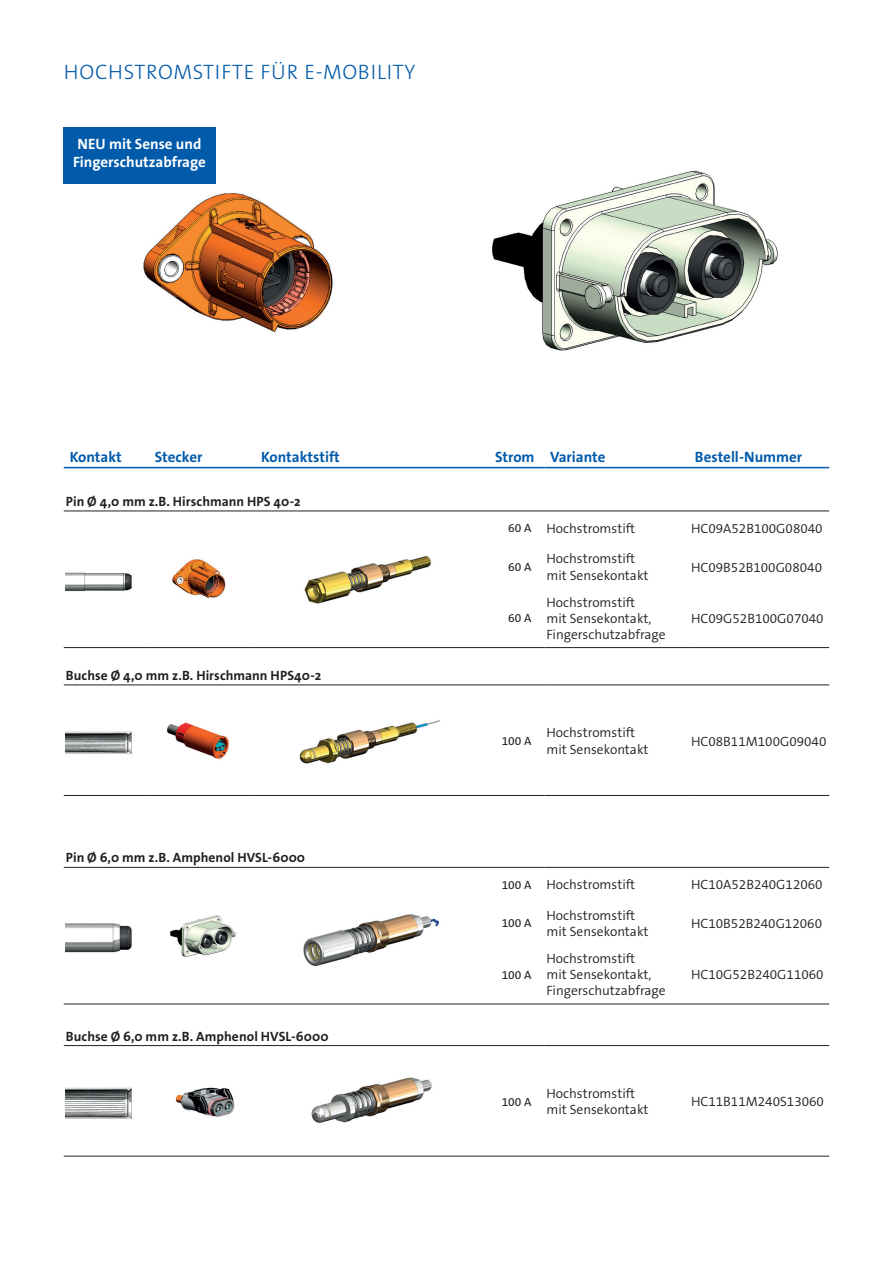
<style>
.page{position:relative;width:893px;height:1263px;background:#fff}
.page>*{position:absolute;margin:0;border:0;box-sizing:border-box;transform-origin:0 0}
.t1{font:300 21px "The Sans Os F";letter-spacing:.035em;color:#015aaa}
.t2{font:700 15px "The Sans Os F";color:#015aaa}
.t3{font:700 15px/18px "The Sans Os F";color:#fff}
.t4{font:300 13.5px/16.2px "The Sans Os F";color:#231f20}
.t5{font:700 13.5px "The Sans Os F";letter-spacing:.005em;color:#231f20}
.t6{font:12px "The Sans Os F";letter-spacing:.01em;color:#231f20}
.s1{font-weight:400;font-size:12px}
</style>
<div class="page">
<img style="left:143px;top:193px;width:190px;height:139px">
<img style="left:492px;top:170px;width:286px;height:181px">
<div style="left:64px;top:127px;width:152px;height:57px;background:#015aaa"></div>
<hr style="left:64px;top:467px;width:85px;height:1px;background:#015aaa">
<hr style="left:149px;top:467px;width:106px;height:1px;background:#015aaa">
<hr style="left:255px;top:467px;width:234px;height:1px;background:#015aaa">
<hr style="left:489px;top:467px;width:55px;height:1px;background:#015aaa">
<hr style="left:544px;top:467px;width:145px;height:1px;background:#015aaa">
<hr style="left:689px;top:467px;width:140px;height:1px;background:#015aaa">
<hr style="left:64px;top:647px;width:85px;height:1px;background:#231f20">
<hr style="left:149px;top:647px;width:106px;height:1px;background:#231f20">
<hr style="left:255px;top:647px;width:234px;height:1px;background:#231f20">
<hr style="left:489px;top:647px;width:55px;height:1px;background:#231f20">
<hr style="left:544px;top:647px;width:145px;height:1px;background:#231f20">
<hr style="left:689px;top:647px;width:140px;height:1px;background:#231f20">
<hr style="left:64px;top:511px;width:85px;height:1px;background:#231f20">
<hr style="left:149px;top:511px;width:106px;height:1px;background:#231f20">
<hr style="left:255px;top:511px;width:234px;height:1px;background:#231f20">
<hr style="left:489px;top:511px;width:55px;height:1px;background:#231f20">
<hr style="left:544px;top:511px;width:145px;height:1px;background:#231f20">
<hr style="left:689px;top:511px;width:140px;height:1px;background:#231f20">
<img style="left:66px;top:572px;width:66px;height:20px">
<img style="left:172px;top:559px;width:54px;height:40px">
<img style="left:304px;top:556px;width:127px;height:48px">
<hr style="left:689px;top:795px;width:140px;height:1px;background:#231f20">
<hr style="left:64px;top:795px;width:85px;height:1px;background:#231f20">
<hr style="left:149px;top:795px;width:106px;height:1px;background:#231f20">
<hr style="left:255px;top:795px;width:234px;height:1px;background:#231f20">
<hr style="left:489px;top:795px;width:55px;height:1px;background:#231f20">
<hr style="left:544px;top:795px;width:145px;height:1px;background:#231f20">
<hr style="left:64px;top:684px;width:85px;height:1px;background:#231f20">
<hr style="left:149px;top:684px;width:106px;height:1px;background:#231f20">
<hr style="left:255px;top:684px;width:234px;height:1px;background:#231f20">
<hr style="left:489px;top:684px;width:55px;height:1px;background:#231f20">
<hr style="left:544px;top:684px;width:145px;height:1px;background:#231f20">
<hr style="left:689px;top:684px;width:140px;height:1px;background:#231f20">
<img style="left:66px;top:731px;width:66px;height:23px">
<img style="left:166px;top:722px;width:63px;height:37px">
<img style="left:299px;top:720px;width:141px;height:44px">
<hr style="left:64px;top:1003px;width:85px;height:1px;background:#231f20">
<hr style="left:149px;top:1003px;width:106px;height:1px;background:#231f20">
<hr style="left:255px;top:1003px;width:234px;height:1px;background:#231f20">
<hr style="left:489px;top:1003px;width:55px;height:1px;background:#231f20">
<hr style="left:544px;top:1003px;width:145px;height:1px;background:#231f20">
<hr style="left:689px;top:1003px;width:140px;height:1px;background:#231f20">
<hr style="left:64px;top:867px;width:85px;height:1px;background:#231f20">
<hr style="left:149px;top:867px;width:106px;height:1px;background:#231f20">
<hr style="left:255px;top:867px;width:234px;height:1px;background:#231f20">
<hr style="left:489px;top:867px;width:55px;height:1px;background:#231f20">
<hr style="left:544px;top:867px;width:145px;height:1px;background:#231f20">
<hr style="left:689px;top:867px;width:140px;height:1px;background:#231f20">
<img style="left:66px;top:923px;width:66px;height:30px">
<img style="left:170px;top:915px;width:66px;height:42px">
<img style="left:303px;top:914px;width:137px;height:53px">
<hr style="left:64px;top:1156px;width:85px;height:1px;background:#231f20">
<hr style="left:149px;top:1156px;width:106px;height:1px;background:#231f20">
<hr style="left:255px;top:1156px;width:234px;height:1px;background:#231f20">
<hr style="left:489px;top:1156px;width:55px;height:1px;background:#231f20">
<hr style="left:544px;top:1156px;width:145px;height:1px;background:#231f20">
<hr style="left:689px;top:1156px;width:140px;height:1px;background:#231f20">
<hr style="left:64px;top:1045px;width:85px;height:1px;background:#231f20">
<hr style="left:149px;top:1045px;width:106px;height:1px;background:#231f20">
<hr style="left:255px;top:1045px;width:234px;height:1px;background:#231f20">
<hr style="left:489px;top:1045px;width:55px;height:1px;background:#231f20">
<hr style="left:544px;top:1045px;width:145px;height:1px;background:#231f20">
<hr style="left:689px;top:1045px;width:140px;height:1px;background:#231f20">
<img style="left:66px;top:1087px;width:66px;height:32px">
<img style="left:175px;top:1087px;width:60px;height:30px">
<img style="left:311px;top:1077px;width:121px;height:46px">
<h1 class="t1" style="left:64px;top:59px;width:353px">HOCHSTROMSTIFTE FÜR E-MOBILITY</h1>
<p class="t3" style="left:73px;top:135px;width:134px">NEU mit Sense und<br>Fingerschutzabfrage</p>
<p class="t2" style="left:70px;top:447px;width:54px">Kontakt</p>
<p class="t2" style="left:155px;top:447px;width:49px">Stecker</p>
<p class="t2" style="left:261px;top:447px;width:80px">Kontaktstift</p>
<p class="t2" style="left:495px;top:447px;width:112px">Strom Variante</p>
<p class="t2" style="left:695px;top:447px;width:109px">Bestell-Nummer</p>
<p class="t5" style="left:66px;top:493px;width:236px">Pin Ø 4,0 mm z.B. Hirschmann HPS 40-2</p>
<p class="t4" style="left:508px;top:520px;width:129px"><span class="s1">60 A</span> Hochstromstift</p>
<p class="t4" style="left:691px;top:520px;width:133px">HC09A52B100G08040</p>
<p class="t6" style="left:508px;top:559px;width:25px">60 A</p>
<p class="t4" style="left:546px;top:551px;width:104px">Hochstromstift mit Sensekontakt</p>
<p class="t4" style="left:691px;top:559px;width:133px">HC09B52B100G08040</p>
<p class="t6" style="left:508px;top:610px;width:25px">60 A</p>
<p class="t4" style="left:546px;top:594px;width:121px">Hochstromstift<br>mit Sensekontakt,<br>Fingerschutzabfrage</p>
<p class="t4" style="left:691px;top:610px;width:134px">HC09G52B100G07040</p>
<p class="t5" style="left:66px;top:667px;width:257px">Buchse Ø 4,0 mm z.B. Hirschmann HPS40-2</p>
<p class="t5" style="left:66px;top:849px;width:241px">Pin Ø 6,0 mm z.B. Amphenol HVSL-6000</p>
<p class="t5" style="left:66px;top:1027px;width:264px">Buchse Ø 6,0 mm z.B. Amphenol HVSL-6000</p>
<p class="t6" style="left:502px;top:733px;width:31px">100 A</p>
<p class="t4" style="left:546px;top:725px;width:104px">Hochstromstift mit Sensekontakt</p>
<p class="t4" style="left:691px;top:733px;width:137px">HC08B11M100G09040</p>
<p class="t4" style="left:502px;top:877px;width:135px"><span class="s1">100 A</span> Hochstromstift</p>
<p class="t4" style="left:691px;top:877px;width:133px">HC10A52B240G12060</p>
<p class="t6" style="left:502px;top:916px;width:31px">100 A</p>
<p class="t4" style="left:546px;top:907px;width:104px">Hochstromstift mit Sensekontakt</p>
<p class="t4" style="left:691px;top:915px;width:133px">HC10B52B240G12060</p>
<p class="t6" style="left:502px;top:967px;width:31px">100 A</p>
<p class="t4" style="left:546px;top:950px;width:121px">Hochstromstift<br>mit Sensekontakt,<br>Fingerschutzabfrage</p>
<p class="t4" style="left:691px;top:967px;width:134px">HC10G52B240G11060</p>
<p class="t6" style="left:502px;top:1094px;width:31px">100 A</p>
<p class="t4" style="left:546px;top:1085px;width:104px">Hochstromstift mit Sensekontakt</p>
<p class="t4" style="left:691px;top:1093px;width:135px">HC11B11M240S13060</p>
</div>
